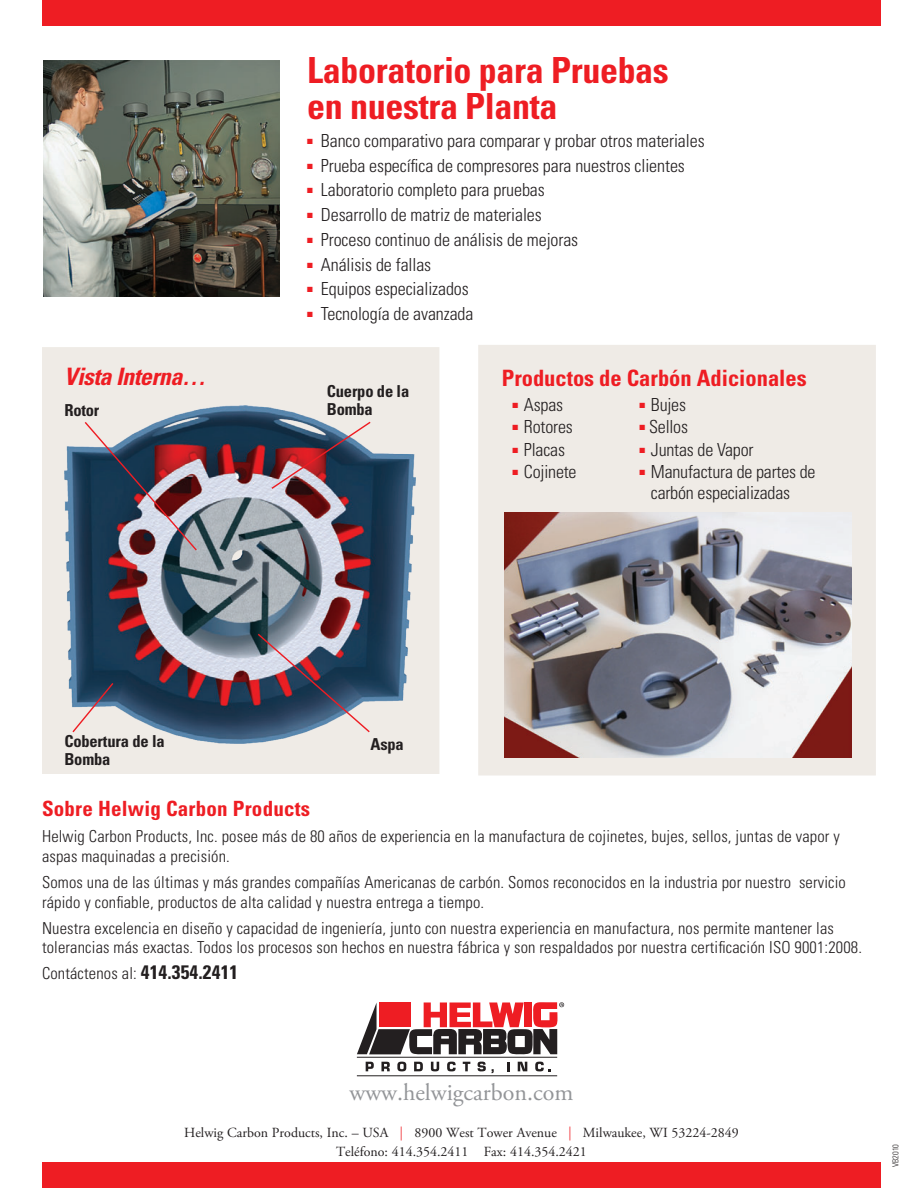
<style>
.page{position:relative;width:918px;height:1188px;background:#fff}
.page>*{position:absolute;margin:0;border:0;box-sizing:border-box;transform-origin:0 0}
.t1{font:700 condensed 36px "Univers LT Std";letter-spacing:-.01em;color:#ee1d23}
.t2{font:24px "Adobe Garamond Pro";color:#939598}
.t3{font:italic 700 condensed 24px "Univers LT Std";letter-spacing:-.02em;color:#ee1d23}
.t4{font:700 condensed 22.5px "Univers LT Std";color:#ee1d23}
.t5{font:700 condensed 21px "Univers LT Std";letter-spacing:.01em;color:#ee1d23}
.t6{font:300 condensed 18px/21px "Univers LT Std";letter-spacing:-.005em;color:#231f20}
.t7{font:300 condensed 16.5px/19.5px "Univers LT Std";letter-spacing:.01em;color:#231f20}
.subhead{font:700 condensed 16.5px/18px "Univers LT Std";letter-spacing:-.01em;color:#231f20}
.t8{font:13.95px "Adobe Garamond Pro";color:#231f20}
.t9{font:300 condensed 8.25px "Univers LT Std";letter-spacing:.01em;color:#231f20}
.s1{font-weight:700;font-size:19.5px}
.s2{font-family:"Univers LT Std";font-weight:300;font-stretch:condensed;color:#ee1d23}
</style>
<div class="page">
<div style="left:478px;top:345px;width:398px;height:431px;background:#efebe6"></div>
<div style="left:42px;top:1162px;width:838px;height:26px;background:#ee1d23"></div>
<div style="left:42px;top:0;width:838px;height:26px;background:#ee1d23"></div>
<img style="left:44px;top:60px;width:235px;height:237px">
<img style="left:505px;top:512px;width:347px;height:246px">
<div style="left:42px;top:347px;width:397px;height:427px;background:#efebe6"></div>
<img style="left:64px;top:406px;width:352px;height:338px">
<img style="left:270px;top:420px;width:102px;height:70px">
<svg style="left:71px;top:681px;width:44px;height:53px"></svg>
<hr style="left:357px;top:1057px;width:200px;height:1px;background:#231f20">
<svg style="left:366px;top:1062px;width:8px;height:9px"></svg>
<svg style="left:381px;top:1062px;width:9px;height:9px"></svg>
<svg style="left:397px;top:1062px;width:9px;height:9px"></svg>
<svg style="left:414px;top:1062px;width:9px;height:9px"></svg>
<svg style="left:431px;top:1062px;width:8px;height:9px"></svg>
<svg style="left:447px;top:1062px;width:9px;height:9px"></svg>
<svg style="left:463px;top:1062px;width:7px;height:9px"></svg>
<svg style="left:478px;top:1062px;width:16px;height:11px"></svg>
<svg style="left:507px;top:1062px;width:2px;height:9px"></svg>
<svg style="left:518px;top:1062px;width:9px;height:9px"></svg>
<svg style="left:535px;top:1062px;width:16px;height:9px"></svg>
<hr style="left:357px;top:1075px;width:200px;height:1px;background:#231f20">
<svg style="left:357px;top:1002px;width:207px;height:53px"></svg>
<svg style="left:256px;top:632px;width:115px;height:102px;background:#676e81"></svg>
<svg style="left:83px;top:420px;width:115px;height:132px;background:#676373"></svg>
<p class="t1" style="left:307px;top:48px;width:363px">Laboratorio para Pruebas</p>
<p class="t1" style="left:307px;top:84px;width:252px">en nuestra Planta</p>
<p class="t6" style="left:307px;top:130px;width:399px"><sup>■</sup> Banco comparativo para comparar y probar otros materiales</p>
<p class="t6" style="left:307px;top:155px;width:379px"><sup>■</sup> Prueba específica de compresores para nuestros clientes</p>
<p class="t6" style="left:307px;top:180px;width:239px"><sup>■</sup> Laboratorio completo para pruebas</p>
<p class="t6" style="left:307px;top:204px;width:236px"><sup>■</sup> Desarrollo de matriz de materiales</p>
<p class="t6" style="left:307px;top:229px;width:273px"><sup>■</sup> Proceso continuo de análisis de mejoras</p>
<p class="t6" style="left:307px;top:254px;width:126px"><sup>■</sup> Análisis de fallas</p>
<p class="t6" style="left:307px;top:279px;width:163px"><sup>■</sup> Equipos especializados</p>
<p class="t6" style="left:307px;top:303px;width:168px"><sup>■</sup> Tecnología de avanzada</p>
<p class="t3" style="left:64px;top:362px;width:143px">Vista Interna…</p>
<p class="t4" style="left:502px;top:364px;width:306px">Productos de Carbón Adicionales</p>
<p class="subhead" style="left:327px;top:382px;width:84px">Cuerpo de la<br>Bomba</p>
<p class="subhead" style="left:64px;top:401px;width:37px">Rotor</p>
<p class="t6" style="left:513px;top:394px;width:52px"><sup>■</sup> Aspas</p>
<p class="t6" style="left:513px;top:416px;width:62px"><sup>■</sup> Rotores</p>
<p class="t6" style="left:513px;top:439px;width:54px"><sup>■</sup> Placas</p>
<p class="t6" style="left:513px;top:461px;width:66px"><sup>■</sup> Cojinete</p>
<p class="t6" style="left:639px;top:394px;width:48px"><sup>■</sup> Bujes</p>
<p class="t6" style="left:639px;top:416px;width:50px"><sup>■</sup> Sellos</p>
<p class="t6" style="left:639px;top:439px;width:116px"><sup>■</sup> Juntas de Vapor</p>
<p class="t6" style="left:651px;top:461px;width:166px;text-indent:-11px"><sup>■</sup> Manufactura de partes de carbón especializadas</p>
<p class="subhead" style="left:64px;top:732px;width:102px">Cobertura de la</p>
<p class="subhead" style="left:370px;top:735px;width:35px">Aspa</p>
<p class="subhead" style="left:64px;top:750px;width:48px">Bomba</p>
<p class="t5" style="left:42px;top:796px;width:270px">Sobre Helwig Carbon Products</p>
<p class="t7" style="left:42px;top:827px;width:799px">Helwig Carbon Products, Inc. posee más de 80 años de experiencia en la manufactura de cojinetes, bujes, sellos, juntas de vapor y aspas maquinadas a precisión.</p>
<p class="t7" style="left:42px;top:873px;width:805px">Somos una de las últimas y más grandes compañías Americanas de carbón. Somos reconocidos en la industria por nuestro servicio rápido y confiable, productos de alta calidad y nuestra entrega a tiempo.</p>
<p class="t7" style="left:42px;top:918px;width:822px">Nuestra excelencia en diseño y capacidad de ingeniería, junto con nuestra experiencia en manufactura, nos permite mantener las tolerancias más exactas. Todos los procesos son hechos en nuestra fábrica y son respaldados por nuestra certificación ISO 9001:2008.</p>
<p class="t7" style="left:42px;top:963px;width:198px">Contáctenos al: <span class="s1">414.354.2411</span></p>
<p class="t2" style="left:350px;top:1078px;width:225px">www.helwigcarbon.com</p>
<p class="t8" style="left:184px;top:1124px;width:556px">Helwig Carbon Products, Inc. – USA <span class="s2">|</span> 8900 West Tower Avenue <span class="s2">|</span> Milwaukee, WI 53224-2849</p>
<p class="t8" style="left:336px;top:1143px;width:252px">Teléfono: 414.354.2411 Fax: 414.354.2421</p>
<p class="t9" style="left:891px;top:1167px;width:25px;rotate:-90deg">VB2010</p>
</div>
